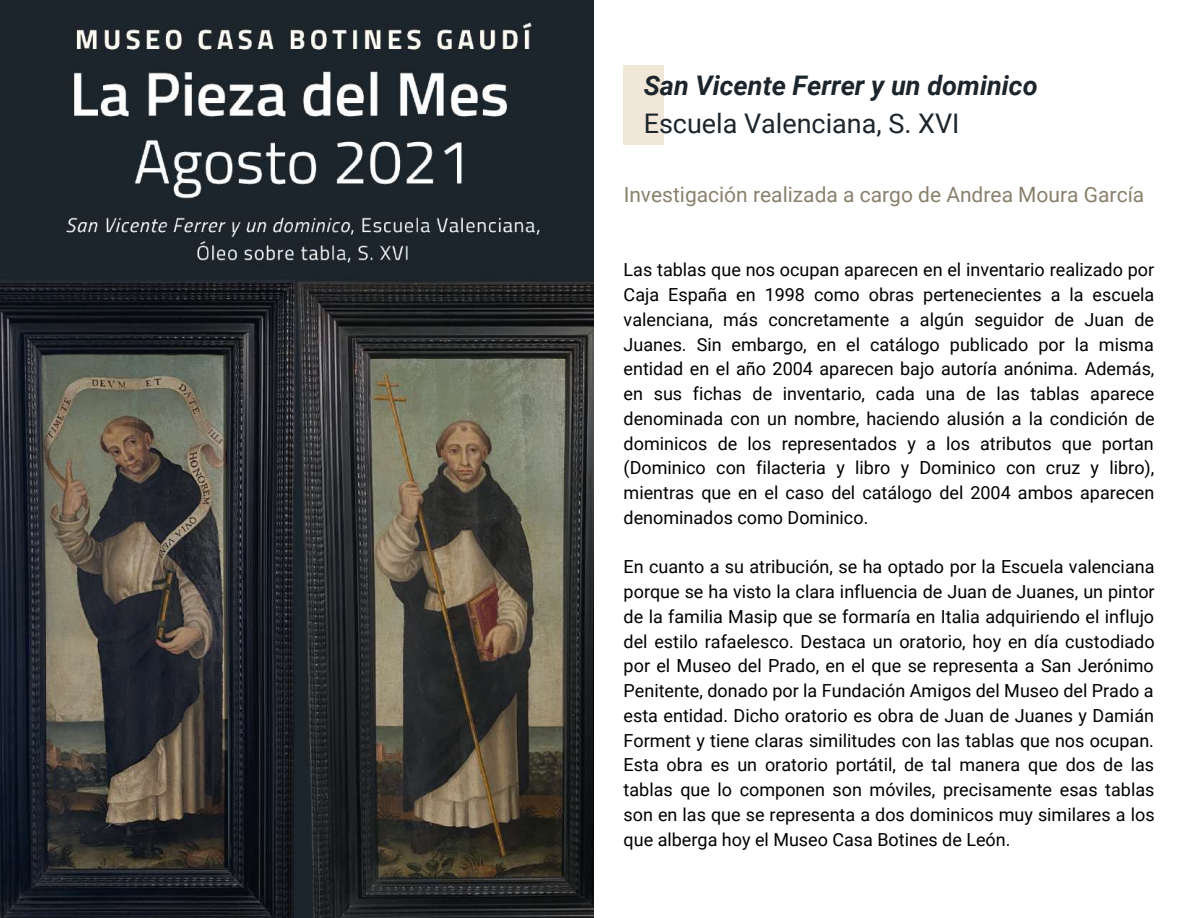
<style>
.page{position:relative;width:1188px;height:918px;background:#fff}
.page>*{position:absolute;margin:0;border:0;box-sizing:border-box;transform-origin:0 0}
.t1{font:italic 700 27px "Roboto";color:#1d252c}
.t2{font:27px "Roboto";color:#1d252c}
.t3{font:21px "Roboto";color:#89816d}
.t4{font:18px/24.8px "Roboto";color:#000;text-align:justify}
</style>
<div class="page">
<img style="left:0;top:0;width:594px;height:918px">
<div style="left:624px;top:65px;width:40px;height:80px;background:#f0e7d9"></div>
<h1 class="t1" style="left:644px;top:70px;width:395px">San Vicente Ferrer y un dominico</h1>
<h1 class="t2" style="left:644px;top:108px;width:317px">Escuela Valenciana, S. XVI</h1>
<p class="t3" style="left:624px;top:183px;width:522px">Investigación realizada a cargo de Andrea Moura García</p>
<p class="t4" style="left:624px;top:258px;width:533px">Las tablas que nos ocupan aparecen en el inventario realizado por Caja España en 1998 como obras pertenecientes a la escuela valenciana, más concretamente a algún seguidor de Juan de Juanes. Sin embargo, en el catálogo publicado por la misma entidad en el año 2004 aparecen bajo autoría anónima. Además, en sus fichas de inventario, cada una de las tablas aparece denominada con un nombre, haciendo alusión a la condición de dominicos de los representados y a los atributos que portan (Dominico con filacteria y libro y Dominico con cruz y libro), mientras que en el caso del catálogo del 2004 ambos aparecen denominados como Dominico.</p>
<p class="t4" style="left:624px;top:555px;width:533px">En cuanto a su atribución, se ha optado por la Escuela valenciana porque se ha visto la clara influencia de Juan de Juanes, un pintor de la familia Masip que se formaría en Italia adquiriendo el influjo del estilo rafaelesco. Destaca un oratorio, hoy en día custodiado por el Museo del Prado, en el que se representa a San Jerónimo Penitente, donado por la Fundación Amigos del Museo del Prado a esta entidad. Dicho oratorio es obra de Juan de Juanes y Damián Forment y tiene claras similitudes con las tablas que nos ocupan.<br>Esta obra es un oratorio portátil, de tal manera que dos de las tablas que lo componen son móviles, precisamente esas tablas son en las que se representa a dos dominicos muy similares a los que alberga hoy el Museo Casa Botines de León.</p>
</div>
